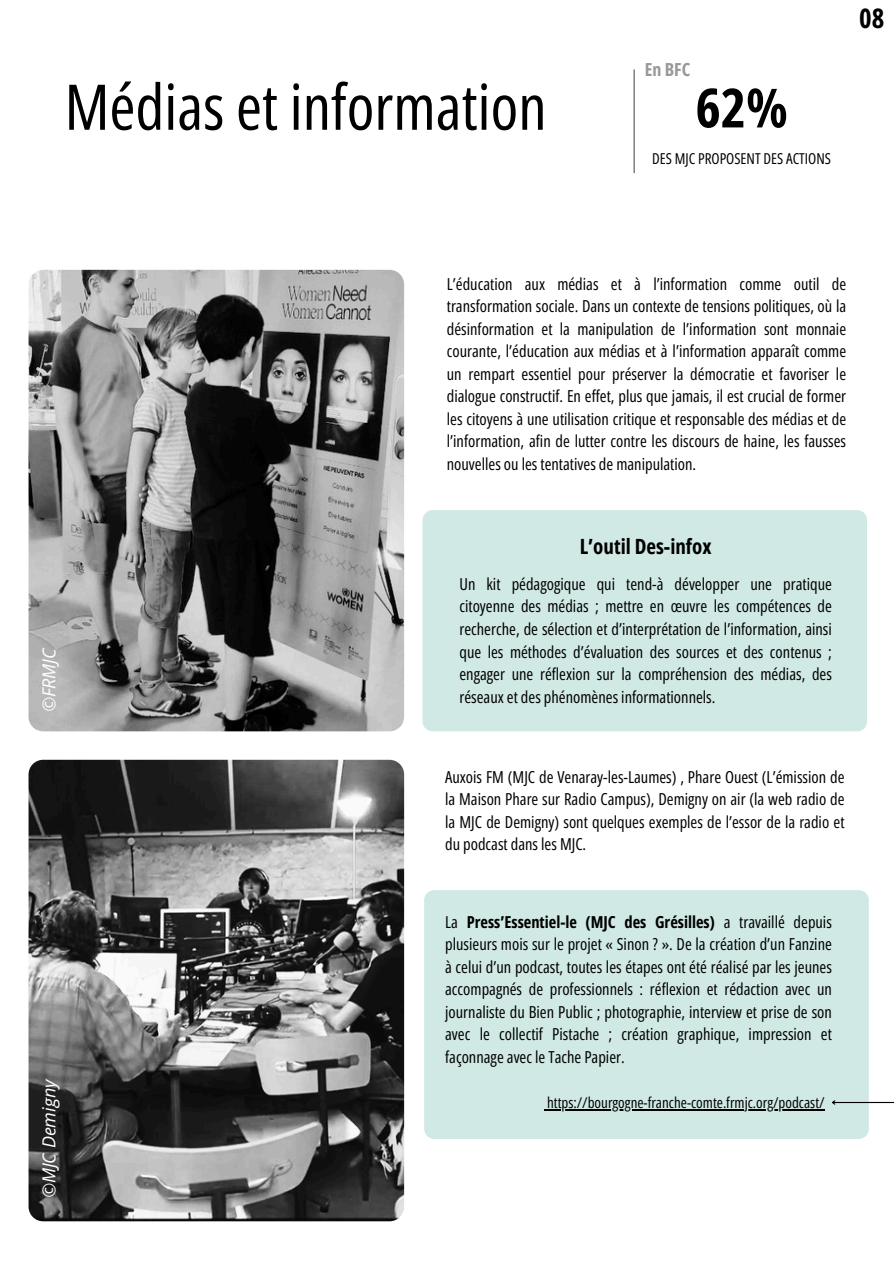
<style>
.page{position:relative;width:894px;height:1264px;background:#fff}
.page>*{position:absolute;margin:0;border:0;box-sizing:border-box;transform-origin:0 0}
.t1{font:63px "Open Sans Condensed";color:#000}
.t2{font:700 54px "Open Sans Condensed";color:#000}
.t3{font:700 26.85px "Open Sans Condensed";color:#000}
.t4{font:700 21px "Open Sans Condensed";color:#000}
.t5{font:italic 18px "Open Sans";color:#fff}
.t6{font:700 18px "Open Sans Condensed";color:#989898}
.t7{font:16.5px/22.5px "Open Sans Condensed";color:#000;text-align:justify}
.t8{font:15px "Open Sans Condensed";color:#000}
.s1{font-weight:700}
</style>
<div class="page">
<div style="left:422px;top:510px;width:444px;height:221px;background:#d0e9e4"></div>
<img style="left:29px;top:270px;width:375px;height:461px;border-radius:15px">
<img style="left:29px;top:759px;width:375px;height:462px;border-radius:15px">
<hr style="left:633px;top:69px;width:1px;height:104px;background:#545454">
<div style="left:424px;top:890px;width:444px;height:248px;background:#d0e9e4"></div>
<hr style="left:832px;top:1101px;width:61px;height:2px;background:#000">
<svg style="left:830px;top:1099px;width:6px;height:6px"></svg>
<hr style="left:547px;top:1109px;width:155px;height:1px;background:#000">
<hr style="left:702px;top:1109px;width:122px;height:1px;background:#000">
<h6 class="t6" style="left:644px;top:57px;width:47px">En BFC</h6>
<p class="t1" style="left:65px;top:62px;width:483px">Médias et information</p>
<p class="t2" style="left:695px;top:70px;width:94px">62%</p>
<h4 class="t8" style="left:652px;top:148px;width:180px">DES MJC PROPOSENT DES ACTIONS</h4>
<h3 class="t3" style="left:858px;top:-1px;width:27px">08</h3>
<p class="t5" style="left:36px;top:712px;width:66px;rotate:-90deg">©FRMJC</p>
<p class="t5" style="left:36px;top:1198px;width:123px;rotate:-90deg">©MJC Demigny</p>
<p class="t7" style="left:446px;top:272px;width:401px">L’éducation aux médias et à l’information comme outil de transformation sociale. Dans un contexte de tensions politiques, où la désinformation et la manipulation de l’information sont monnaie courante, l’éducation aux médias et à l’information apparaît comme un rempart essentiel pour préserver la démocratie et favoriser le dialogue constructif. En effet, plus que jamais, il est crucial de former les citoyens à une utilisation critique et responsable des médias et de l’information, afin de lutter contre les discours de haine, les fausses nouvelles ou les tentatives de manipulation.</p>
<h5 class="t4" style="left:579px;top:532px;width:133px">L’outil Des-infox</h5>
<h1 class="t7" style="left:459px;top:572px;width:374px">Un kit pédagogique qui tend-à développer une pratique citoyenne des médias ; mettre en œuvre les compétences de recherche, de sélection et d’interprétation de l’information, ainsi que les méthodes d’évaluation des sources et des contenus ; engager une réflexion sur la compréhension des médias, des réseaux et des phénomènes informationnels.</h1>
<h6 class="t7" style="left:445px;top:765px;width:401px">Auxois FM (MJC de Venaray-les-Laumes) , Phare Ouest (L’émission de la Maison Phare sur Radio Campus), Demigny on air (la web radio de la MJC de Demigny) sont quelques exemples de l’essor de la radio et du podcast dans les MJC.</h6>
<h6 class="t7" style="left:445px;top:910px;width:388px">La <span class="s1">Press’Essentiel-le (MJC des Grésilles)</span> a travaillé depuis plusieurs mois sur le projet « Sinon ? ». De la création d’un Fanzine à celui d’un podcast, toutes les étapes ont été réalisé par les jeunes accompagnés de professionnels : réflexion et rédaction avec un journaliste du Bien Public ; photographie, interview et prise de son avec le collectif Pistache ; création graphique, impression et façonnage avec le Tache Papier.</h6>
<h6 class="t8" style="left:547px;top:1092px;width:279px">https://bourgogne-franche-comte.frmjc.org/podcast/</h6>
</div>
